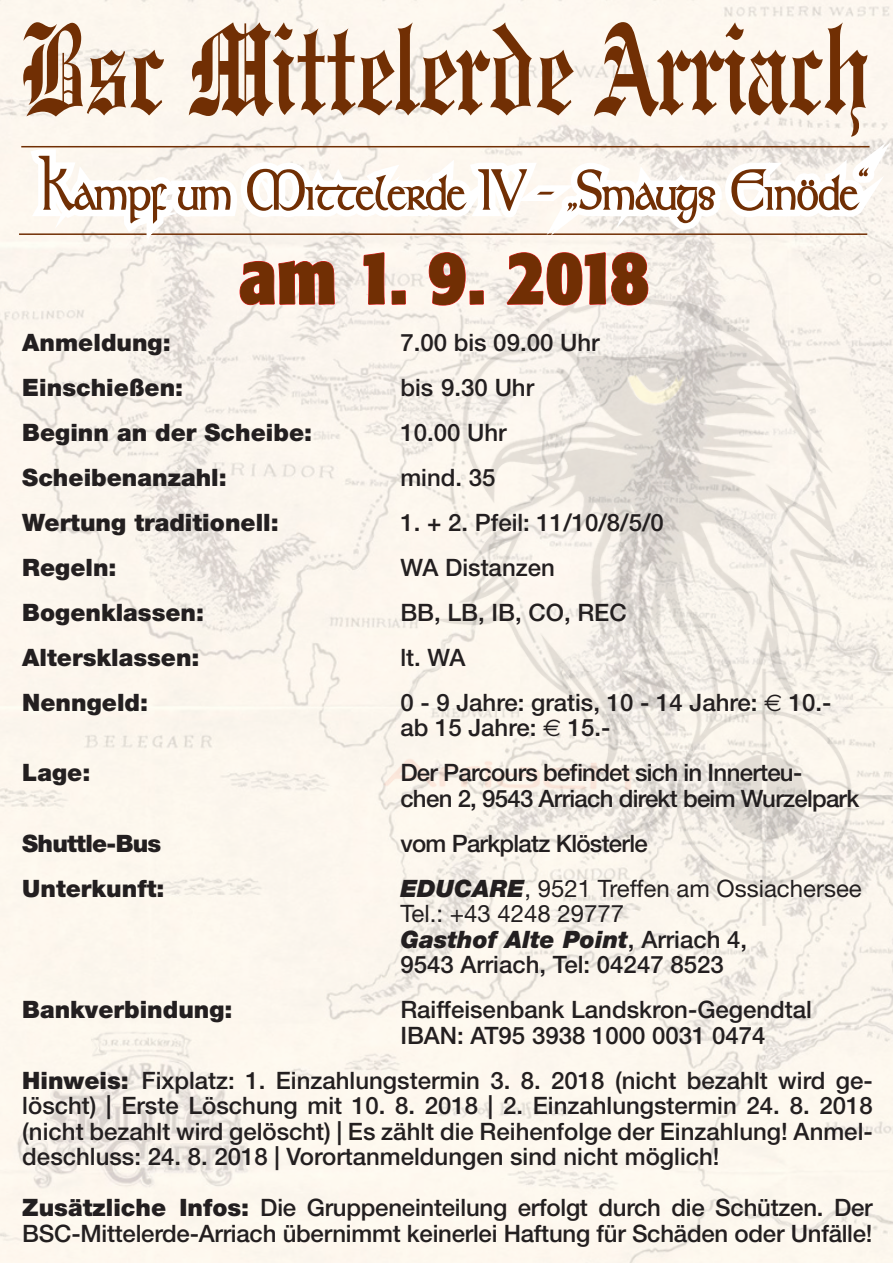
<style>
.page{position:relative;width:893px;height:1263px;background:#fff}
.page>*{position:absolute;margin:0;border:0;box-sizing:border-box;transform-origin:0 0}
.t1{font:700 128.25px "Engravers Old English BT";letter-spacing:-.015em;color:#712f04;scale:.67 1}
.t2{font:700 condensed 78px "Formata";letter-spacing:-.04em;color:#712f04}
.t3{font:700 67.5px "Kelt";letter-spacing:-.01em;color:#712f04;scale:.8 1}
.t4{font:500 24px/25.5px "Helvetica Neue";letter-spacing:-.01em;color:#231f20}
.t5{font:900 24px "Helvetica Neue";color:#231f20}
.t6{font:24px/25.5px "Helvetica Neue";color:#231f20}
.t7{font:500 24px/25.5px "Helvetica Neue";letter-spacing:-.03em;color:#231f20}
.t8{font:900 24px "Helvetica Neue";letter-spacing:-.03em;color:#231f20}
.s1{font-family:"Euro Sans";font-weight:400}
.s2{font-weight:900;font-style:italic}
.s3{font-weight:500}
.s4{font-weight:900}
</style>
<div class="page">
<img style="left:0;top:0;width:893px;height:1262px">
<img style="left:351px;top:513px;width:542px;height:413px">
<hr style="left:19px;top:233px;width:848px;height:2px;background:#712f04">
<svg style="left:20px;top:93px;width:873px;height:420px"></svg>
<h1 class="t1" style="left:21px;top:-9px;width:1269px">Bsc Mittelerde Arriach</h1>
<h3 class="t3" style="left:39px;top:156px;width:1038px">Kampf um Mittelerde IV – „Smaugs Einöde“</h3>
<h2 class="t2" style="left:239px;top:228px;width:411px">am 1. 9. 2018</h2>
<p class="t5" style="left:22px;top:328px;width:150px">Anmeldung:</p>
<p class="t4" style="left:400px;top:329px;width:201px">7.00 bis 09.00 Uhr</p>
<p class="t5" style="left:22px;top:373px;width:162px">Einschießen:</p>
<p class="t4" style="left:400px;top:374px;width:135px">bis 9.30 Uhr</p>
<p class="t5" style="left:22px;top:418px;width:291px">Beginn an der Scheibe:</p>
<p class="t4" style="left:400px;top:419px;width:108px">10.00 Uhr</p>
<p class="t5" style="left:22px;top:463px;width:206px">Scheibenanzahl:</p>
<p class="t4" style="left:400px;top:464px;width:97px">mind. 35</p>
<p class="t5" style="left:22px;top:508px;width:258px">Wertung traditionell:</p>
<p class="t4" style="left:400px;top:509px;width:265px">1. + 2. Pfeil: 11/10/8/5/0</p>
<p class="t5" style="left:22px;top:553px;width:96px">Regeln:</p>
<p class="t4" style="left:400px;top:554px;width:156px">WA Distanzen</p>
<p class="t5" style="left:22px;top:598px;width:183px">Bogenklassen:</p>
<p class="t4" style="left:400px;top:599px;width:228px">BB, LB, IB, CO, REC</p>
<p class="t5" style="left:22px;top:643px;width:179px">Altersklassen:</p>
<p class="t4" style="left:400px;top:644px;width:67px">lt. WA</p>
<p class="t5" style="left:22px;top:688px;width:127px">Nenngeld:</p>
<p class="t4" style="left:400px;top:689px;width:433px">0 - 9 Jahre: gratis, 10 - 14 Jahre: <span class="s1">€</span> 10.- ab 15 Jahre: <span class="s1">€</span> 15.-</p>
<p class="t5" style="left:22px;top:758px;width:70px">Lage:</p>
<p class="t7" style="left:400px;top:759px;width:460px">Der Parcours befindet sich in Innerteu&shy;chen 2, 9543 Arriach direkt beim Wurzelpark</p>
<p class="t8" style="left:22px;top:829px;width:141px">Shuttle-Bus</p>
<p class="t7" style="left:400px;top:830px;width:249px">vom Parkplatz Klösterle</p>
<p class="t5" style="left:22px;top:874px;width:144px">Unterkunft:</p>
<p class="t6" style="left:400px;top:875px;width:463px"><span class="s2">EDUCARE</span>, 9521 Treffen am Ossiachersee<br>Tel.: +43 4248 29777<br><span class="s2">Gasthof Alte Point</span><span class="s3">, Arriach 4,<br>9543 Arriach, Tel: 04247 8523</span></p>
<p class="t5" style="left:22px;top:995px;width:212px">Bankverbindung:</p>
<p class="t4" style="left:400px;top:996px;width:413px">Raiffeisenbank Landskron-Gegendtal<br>IBAN: AT95 3938 1000 0031 0474</p>
<p class="t4" style="left:22px;top:1067px;width:852px;text-align:justify"><span class="s4">Hinweis:</span> Fixplatz: 1. Einzahlungstermin 3. 8. 2018 (nicht bezahlt wird ge&shy;löscht) | Erste Löschung mit 10. 8. 2018 | 2. Einzahlungstermin 24. 8. 2018 (nicht bezahlt wird gelöscht) | Es zählt die Reihenfolge der Einzahlung! Anmel&shy;deschluss: 24. 8. 2018 | Vorortanmeldungen sind nicht möglich!</p>
<p class="t4" style="left:22px;top:1194px;width:852px"><span class="s4">Zusätzliche Infos:</span> Die Gruppeneinteilung erfolgt durch die Schützen. Der<br>BSC-Mittelerde-Arriach übernimmt keinerlei Haftung für Schäden oder Unfälle!</p>
</div>
